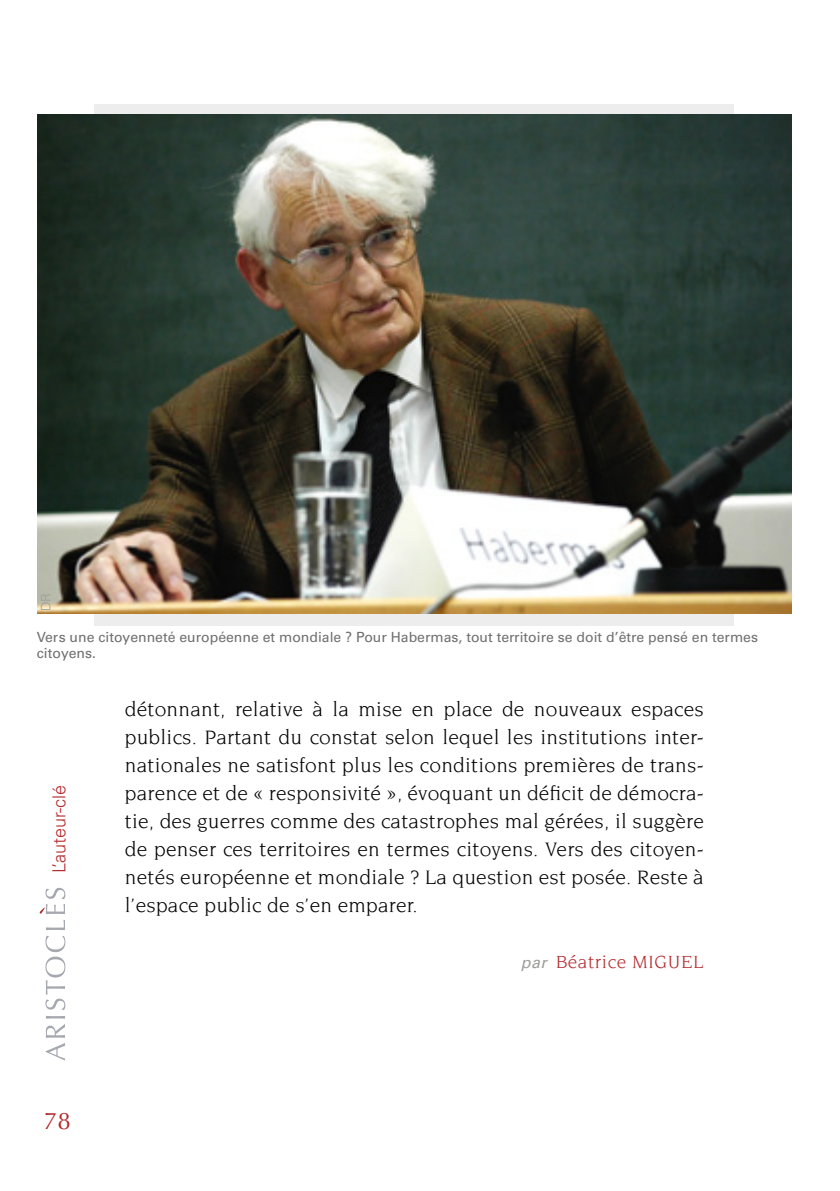
<style>
.page{position:relative;width:840px;height:1191px;background:#fff}
.page>*{position:absolute;margin:0;border:0;box-sizing:border-box;transform-origin:0 0}
.t1{font:24px "Optima";color:#b4292d}
.t2{font:21px/28px "Novarese Std";letter-spacing:.01em;color:#000;text-align:justify}
.t3{font:19px "Novarese Std";letter-spacing:.03em;color:#b4292d}
.t4{font:300 18px "Univers LT Std";color:#b4292d}
.t5{font:14px/16.8px "Univers LT Std";color:#706f6f}
.t6{font:300 13px "Univers LT Std";color:#9d9d9c}
.s1{font-family:"Univers LT Std";font-style:italic;font-size:16px;color:#9d9d9c}
</style>
<div class="page">
<div style="left:94px;top:104px;width:639px;height:521px;background:#ededed"></div>
<img style="left:37px;top:115px;width:753px;height:499px">
<svg style="left:45px;top:1016px;width:20px;height:44px"></svg>
<svg style="left:40px;top:888px;width:25px;height:122px"></svg>
<p class="t6" style="left:38px;top:611px;width:20px;rotate:-90deg">DR</p>
<p class="t5" style="left:37px;top:628px;width:722px">Vers une citoyenneté européenne et mondiale ? Pour Habermas, tout territoire se doit d’être pensé en termes citoyens.</p>
<p class="t4" style="left:48px;top:873px;width:90px;rotate:-90deg">L’auteur-clé</p>
<p class="t2" style="left:125px;top:695px;width:580px">détonnant, relative à la mise en place de nouveaux espaces publics. Partant du constat selon lequel les institutions inter&shy;nationales ne satisfont plus les conditions premières de trans&shy;parence et de « responsivité », évoquant un déficit de démocra&shy;tie, des guerres comme des catastrophes mal gérées, il suggère de penser ces territoires en termes citoyens. Vers des citoyen&shy;netés européenne et mondiale ? La question est posée. Reste à l’espace public de s’en emparer.</p>
<p class="t3" style="left:520px;top:952px;width:184px"><span class="s1">par</span> Béatrice MIGUEL</p>
<p class="t1" style="left:44px;top:1106px;width:28px">78</p>
</div>
